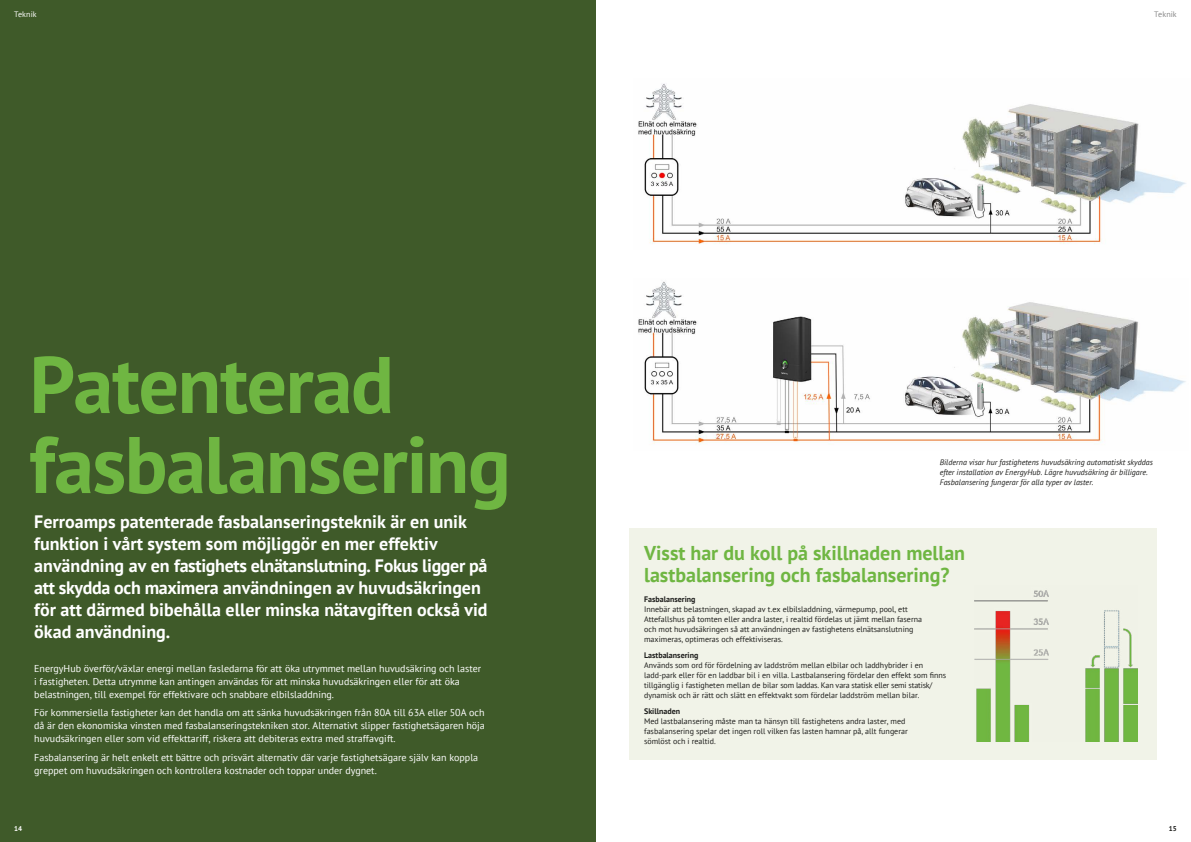
<style>
.page{position:relative;width:1191px;height:842px;background:#fff}
.page>*{position:absolute;margin:0;border:0;box-sizing:border-box;transform-origin:0 0}
.t1{font:700 80px/80px "PT Sans";letter-spacing:-.02em;color:#6fb642}
.t2{font:700 20px/22px "PT Sans";color:#6fb642}
.t3{font:700 18px/22px "PT Sans";color:#fff}
.t4{font:10px/13px "PT Sans";color:#fff}
.t5{font:8px/10px "PT Sans";color:#1d1d1b}
.t6{font:italic 8px/10px "PT Sans";color:#1d1d1b}
.t7{font:700 8px "PT Sans";color:#1d1d1b}
.t8{font:8px "PT Sans";letter-spacing:.005em;color:#fff}
.t9{font:8px "PT Sans";letter-spacing:.005em;color:#878787}
.t10{font:700 7px "PT Sans";color:#fff}
.t11{font:700 7px "PT Sans";color:#1d1d1b}
</style>
<div class="page">
<div style="left:0;top:0;width:595px;height:842px;background:#3f5a29"></div>
<div style="left:629px;top:528px;width:528px;height:231px;background:#f1f3e8"></div>
<img style="left:975px;top:590px;width:162px;height:151px">
<img style="left:638px;top:281px;width:548px;height:163px">
<img style="left:638px;top:83px;width:548px;height:161px">
<p class="t8" style="left:14px;top:9px;width:24px">Teknik</p>
<p class="t9" style="left:1154px;top:9px;width:24px">Teknik</p>
<h1 class="t1" style="left:29px;top:343px;width:483px">Patenterad fasbalansering</h1>
<p class="t3" style="left:34px;top:510px;width:455px">Ferroamps patenterade fasbalanseringsteknik är en unik funktion i vårt system som möjliggör en mer effektiv användning av en fastighets elnätanslutning. Fokus ligger på att skydda och maximera användningen av huvudsäkringen för att därmed bibehålla eller minska nätavgiften också vid ökad användning.</p>
<p class="t4" style="left:34px;top:661px;width:448px">EnergyHub överför/växlar energi mellan fasledarna för att öka utrymmet mellan huvudsäkring och laster i fastigheten. Detta utrymme kan antingen användas för att minska huvudsäkringen eller för att öka belastningen, till exempel för effektivare och snabbare elbilsladdning.</p>
<p class="t4" style="left:34px;top:706px;width:452px;text-align:justify">För kommersiella fastigheter kan det handla om att sänka huvudsäkringen från 80A till 63A eller 50A och då är den ekonomiska vinsten med fasbalanseringstekniken stor. Alternativt slipper fastighetsägaren höja huvudsäkringen eller som vid effekttariff, riskera att debiteras extra med straffavgift.</p>
<p class="t4" style="left:34px;top:751px;width:445px">Fasbalansering är helt enkelt ett bättre och prisvärt alternativ där varje fastighetsägare själv kan koppla greppet om huvudsäkringen och kontrollera kostnader och toppar under dygnet.</p>
<p class="t6" style="left:939px;top:456px;width:215px">Bilderna visar hur fastighetens huvudsäkring automatiskt skyddas efter installation av EnergyHub. Lägre huvudsäkring är billigare.<br>Fasbalansering fungerar för alla typer av laster.</p>
<h2 class="t2" style="left:644px;top:542px;width:322px">Visst har du koll på skillnaden mellan lastbalansering och fasbalansering?</h2>
<p class="t7" style="left:644px;top:594px;width:53px">Fasbalansering</p>
<p class="t5" style="left:644px;top:604px;width:279px">Innebär att belastningen, skapad av t.ex elbilsladdning, värmepump, pool, ett Attefallshus på tomten eller andra laster, i realtid fördelas ut jämt mellan faserna och mot huvudsäkringen så att användningen av fastighetens elnätsanslutning maximeras, optimeras och effektiviseras.</p>
<p class="t7" style="left:644px;top:650px;width:56px">Lastbalansering</p>
<p class="t5" style="left:644px;top:660px;width:303px">Används som ord för fördelning av laddström mellan elbilar och laddhybrider i en ladd-park eller för en laddbar bil i en villa. Lastbalansering fördelar den effekt som finns tillgänglig i fastigheten mellan de bilar som laddas. Kan vara statisk eller semi statisk/ dynamisk och är rätt och slätt en effektvakt som fördelar laddström mellan bilar.</p>
<p class="t7" style="left:644px;top:706px;width:38px">Skillnaden</p>
<p class="t5" style="left:644px;top:716px;width:265px">Med lastbalansering måste man ta hänsyn till fastighetens andra laster, med fasbalansering spelar det ingen roll vilken fas lasten hamnar på, allt fungerar sömlöst och i realtid.</p>
<p class="t10" style="left:14px;top:824px;width:9px">14</p>
<p class="t11" style="left:1168px;top:824px;width:9px">15</p>
</div>
